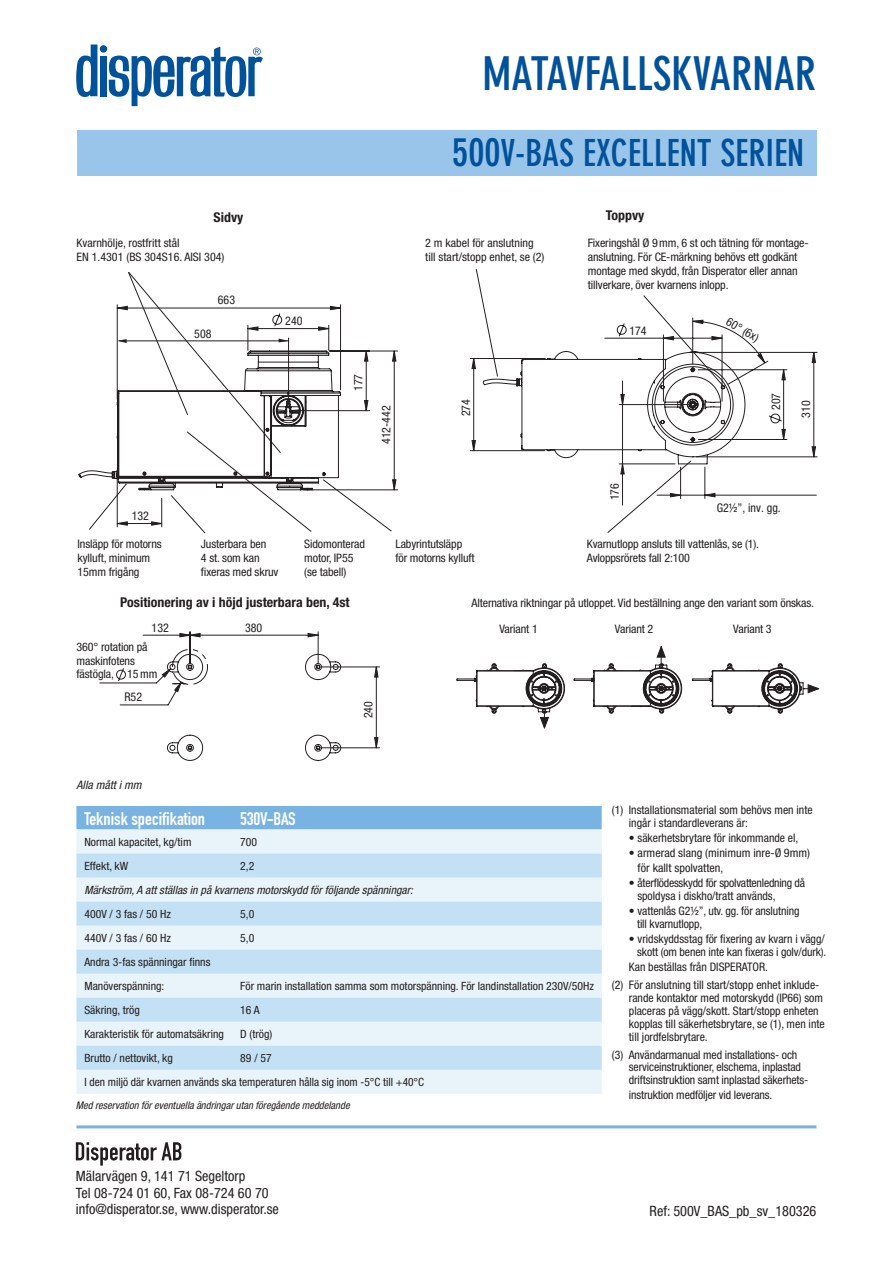
<style>
.page{position:relative;width:893px;height:1263px;background:#fff}
.page>*{position:absolute;margin:0;border:0;box-sizing:border-box;transform-origin:0 0}
.t1{font:700 condensed 45.9px "DIN Neuzeit Grotesk";color:#01529a}
.t2{font:700 condensed 36.75px "DIN Neuzeit Grotesk";color:#01529a}
.t3{font:18px "DIN Engschrift";color:#fff}
.t4{font:condensed 14.25px/16.5px "Helvetica Neue";color:#231f20}
.t5{font:700 condensed 13.5px "Helvetica Neue";color:#231f20}
.t6{font:condensed 12px "Helvetica Neue";color:#231f20}
.t7{font:condensed 11.7px/14px "Helvetica Neue";letter-spacing:-.01em;color:#231f20}
.t8{font:italic condensed 11.7px "Helvetica Neue";color:#231f20}
.t9{font:condensed 11.4px/24px "Helvetica Neue";color:#231f20}
.t10{font:italic condensed 11.4px "Helvetica Neue";color:#231f20}
.t11{font:italic condensed 10.5px "Helvetica Neue";color:#231f20}
.s1{font-size:39.45px}
</style>
<div class="page">
<div style="left:77px;top:130px;width:739px;height:46px;background:#98c5e9"></div>
<hr style="left:77px;top:1125px;width:739px;height:3px;background:#78b3e1">
<svg style="left:76px;top:1142px;width:105px;height:23px"></svg>
<svg style="left:76px;top:45px;width:21px;height:52px"></svg>
<div style="left:100px;top:56px;width:7px;height:40px;background:#01529a"></div>
<div style="left:100px;top:45px;width:7px;height:8px;background:#01529a;border-radius:50%"></div>
<svg style="left:109px;top:47px;width:154px;height:59px"></svg>
<svg style="left:76px;top:805px;width:526px;height:289px;background:#d0e6f5"></svg>
<svg style="left:79px;top:350px;width:466px;height:411px"></svg>
<svg style="left:456px;top:646px;width:363px;height:82px"></svg>
<svg style="left:89px;top:272px;width:303px;height:262px"></svg>
<svg style="left:472px;top:269px;width:310px;height:264px"></svg>
<h1 class="t1" style="left:483px;top:47px;width:232px">MATAVFALLSKVARNAR</h1>
<h2 class="t2" style="left:452px;top:132px;width:353px"><span class="s1">500</span>V-BAS EXCELLENT SERIEN</h2>
<p class="t5" style="left:214px;top:209px;width:31px">Sidvy</p>
<p class="t5" style="left:606px;top:207px;width:40px">Toppvy</p>
<p class="t7" style="left:77px;top:236px;width:149px">Kvarnhölje, rostfritt stål<br>EN 1.4301 (BS 304S16. AISI 304)</p>
<p class="t7" style="left:425px;top:236px;width:121px">2 m kabel för anslutning till start/stopp enhet, se (2)</p>
<p class="t7" style="left:588px;top:236px;width:221px">Fixeringshål Ø 9mm, 6 st och tätning för montage&shy;anslutning. För CE-märkning behövs ett godkänt montage med skydd, från Disperator eller annan tillverkare, över kvarnens inlopp.</p>
<p class="t6" style="left:218px;top:293px;width:19px">663</p>
<p class="t6" style="left:194px;top:326px;width:19px">508</p>
<p class="t6" style="left:285px;top:314px;width:19px">240</p>
<p class="t6" style="left:629px;top:323px;width:19px">174</p>
<p class="t6" style="left:731px;top:314px;width:37px;rotate:31deg">60° (6x)</p>
<p class="t6" style="left:351px;top:391px;width:19px;rotate:-90deg">177</p>
<p class="t6" style="left:379px;top:444px;width:40px;rotate:-90deg">412-442</p>
<p class="t6" style="left:769px;top:410px;width:19px;rotate:-90deg">207</p>
<p class="t6" style="left:459px;top:416px;width:19px;rotate:-90deg">274</p>
<p class="t6" style="left:799px;top:418px;width:19px;rotate:-90deg">310</p>
<p class="t6" style="left:608px;top:500px;width:19px;rotate:-90deg">176</p>
<p class="t6" style="left:132px;top:509px;width:19px">132</p>
<p class="t6" style="left:717px;top:501px;width:66px">G2½”, inv. gg.</p>
<p class="t7" style="left:78px;top:537px;width:86px">Insläpp för motorns kylluft, minimum<br>15mm frigång</p>
<p class="t7" style="left:201px;top:537px;width:79px">Justerbara ben<br>4 st. som kan fixeras med skruv</p>
<p class="t7" style="left:304px;top:537px;width:62px">Sidomonterad motor, IP55 (se tabell)</p>
<p class="t7" style="left:395px;top:537px;width:81px">Labyrintutsläpp för motorns kylluft</p>
<p class="t7" style="left:587px;top:537px;width:174px">Kvarnutlopp ansluts till vattenlås, se (1).<br>Avloppsrörets fall 2:100</p>
<p class="t5" style="left:120px;top:594px;width:231px">Positionering av i höjd justerbara ben, 4st</p>
<p class="t7" style="left:472px;top:596px;width:344px">Alternativa riktningar på utloppet. Vid beställning ange den variant som önskas.</p>
<p class="t7" style="left:499px;top:621px;width:40px">Variant 1</p>
<p class="t7" style="left:615px;top:621px;width:40px">Variant 2</p>
<p class="t7" style="left:733px;top:621px;width:40px">Variant 3</p>
<p class="t7" style="left:77px;top:639px;width:82px">360° rotation på maskinfotens fästögla, 15 mm</p>
<p class="t6" style="left:245px;top:620px;width:19px">380</p>
<p class="t6" style="left:152px;top:620px;width:19px">132</p>
<p class="t6" style="left:124px;top:690px;width:19px">R52</p>
<p class="t6" style="left:361px;top:718px;width:19px;rotate:-90deg">240</p>
<p class="t8" style="left:77px;top:778px;width:67px">Alla mått i mm</p>
<h3 class="t3" style="left:84px;top:808px;width:122px">Teknisk specifikation</h3>
<h3 class="t3" style="left:240px;top:808px;width:57px">530V-BAS</h3>
<p class="t9" style="left:84px;top:830px;width:109px">Normal kapacitet, kg/tim</p>
<p class="t9" style="left:240px;top:830px;width:18px">700</p>
<p class="t9" style="left:84px;top:854px;width:45px">Effekt, kW</p>
<p class="t9" style="left:240px;top:854px;width:16px">2,2</p>
<p class="t10" style="left:84px;top:883px;width:330px">Märkström, A att ställas in på kvarnens motorskydd för följande spänningar:</p>
<p class="t9" style="left:84px;top:902px;width:88px">400V / 3 fas / 50 Hz</p>
<p class="t9" style="left:240px;top:902px;width:16px">5,0</p>
<p class="t9" style="left:84px;top:926px;width:88px">440V / 3 fas / 60 Hz</p>
<p class="t9" style="left:240px;top:926px;width:16px">5,0</p>
<p class="t9" style="left:84px;top:950px;width:128px">Andra 3-fas spänningar finns<br>Manöverspänning:</p>
<p class="t9" style="left:240px;top:974px;width:355px">För marin installation samma som motorspänning. För landinstallation 230V/50Hz</p>
<p class="t9" style="left:84px;top:998px;width:57px">Säkring, trög</p>
<p class="t9" style="left:240px;top:998px;width:21px">16 A</p>
<p class="t9" style="left:84px;top:1022px;width:141px">Karakteristik för automatsäkring</p>
<p class="t9" style="left:240px;top:1022px;width:34px">D (trög)</p>
<p class="t9" style="left:84px;top:1046px;width:90px">Brutto / nettovikt, kg</p>
<p class="t9" style="left:84px;top:1046px;width:341px;text-align:center">89 / 57<br>I den miljö där kvarnen används ska temperaturen hålla sig inom -5°C till +40°C</p>
<p class="t11" style="left:76px;top:1099px;width:275px">Med reservation för eventuella ändringar utan föregående meddelande</p>
<p class="t7" style="left:629px;top:803px;width:185px;line-height:12.9px;text-indent:-17px">(1) Installationsmaterial som behövs men inte ingår i standardleverans är:</p>
<p class="t7" style="left:629px;top:831px;width:171px">• säkerhetsbrytare för inkommande el,</p>
<p class="t7" style="left:638px;top:845px;width:174px;line-height:15px;text-indent:-9px">• armerad slang (minimum inre-Ø 9mm) för kallt spolvatten,</p>
<p class="t7" style="left:637px;top:876px;width:169px;line-height:12.9px;text-indent:-8px">• återflödesskydd för spolvattenledning då spoldysa i diskho/tratt används,</p>
<p class="t7" style="left:637px;top:904px;width:164px;line-height:12.9px;text-indent:-8px">• vattenlås G2½”, utv. gg. för anslutning till kvarnutlopp,</p>
<p class="t7" style="left:629px;top:932px;width:199px;line-height:12.9px;text-align:right">• vridskyddsstag för fixering av kvarn i vägg/ skott (om benen inte kan fixeras i golv/durk).</p>
<p class="t7" style="left:612px;top:958px;width:209px;line-height:18px;text-indent:17px">Kan beställas från DISPERATOR.<br>(2) För anslutning till start/stopp enhet inklude-</p>
<p class="t7" style="left:629px;top:991px;width:197px;line-height:12.9px">rande kontaktor med motorskydd (IP66) som placeras på vägg/skott. Start/stopp enheten kopplas till säkerhetsbrytare, se (1), men inte till jordfelsbrytare.</p>
<p class="t7" style="left:629px;top:1048px;width:180px;line-height:12.9px;text-indent:-17px">(3) Användarmanual med installations- och serviceinstruktioner, elschema, inplastad driftsinstruktion samt inplastad säkerhets-</p>
<p class="t7" style="left:629px;top:1087px;width:145px">instruktion medföljer vid leverans.</p>
<p class="t4" style="left:76px;top:1168px;width:205px">Mälarvägen 9, 141 71 Segeltorp<br>Tel 08-724 01 60, Fax 08-724 60 70 info@disperator.se, www.disperator.se</p>
<p class="t4" style="left:650px;top:1202px;width:168px">Ref: 500V_BAS_pb_sv_180326</p>
</div>
